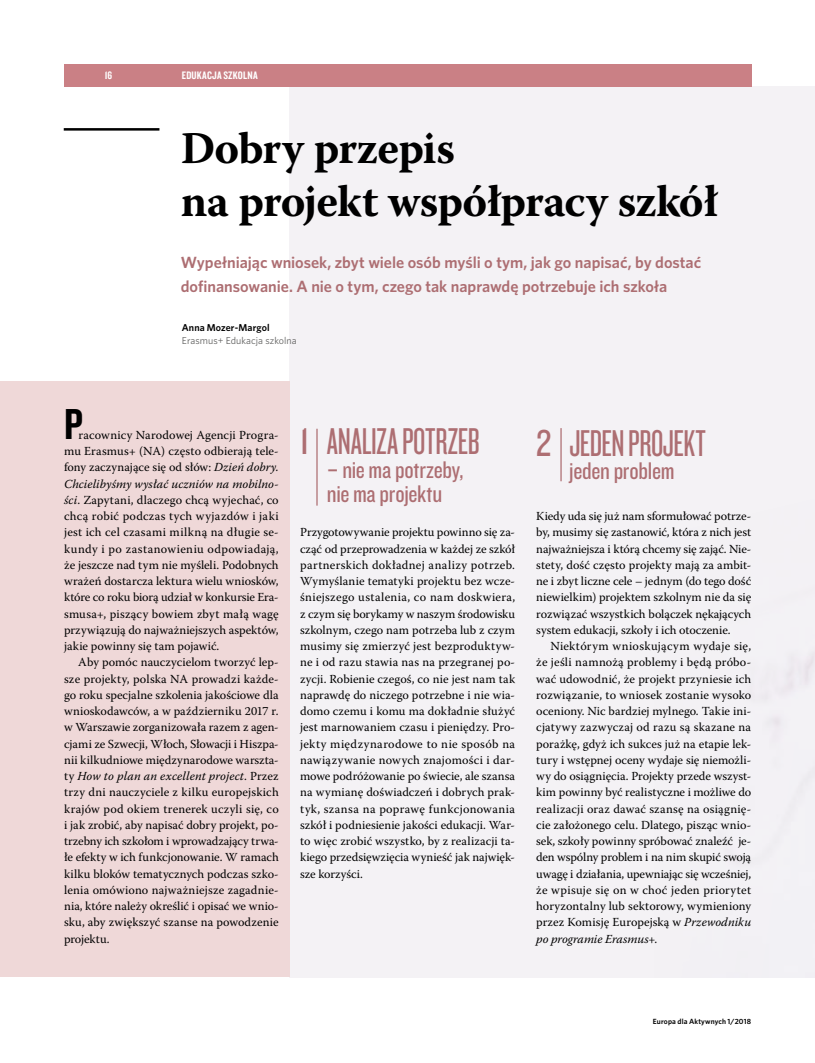
<style>
.page{position:relative;width:815px;height:1063px;background:#fff}
.page>*{position:absolute;margin:0;border:0;box-sizing:border-box;transform-origin:0 0}
.t1{font:700 45px/53.8px "Warnock Pro";letter-spacing:-.015em;color:#000}
.t2{font:45px "Knockout 49 Liteweight";color:#000}
.t3{font:38.75px "Knockout 27 Junior Bantamwt";letter-spacing:-.01em;color:#ad6e72}
.t4{font:25px/23.8px "Knockout 29 Junior Ltweight";letter-spacing:-.01em;color:#ad6e72}
.t5{font:600 16.25px/23.8px "Whitney";letter-spacing:-.005em;color:#ad6e72}
.t6{font:12.25px/16.2px "Warnock Pro";color:#000;text-align:justify}
.t7{font:11.25px "Knockout 49 Liteweight";letter-spacing:.015em;color:#fff}
.t8{font:10px "Whitney";letter-spacing:.01em;color:#616160}
.t9{font:600 10px "Whitney";letter-spacing:.01em;color:#000}
.t10{font:600 7.5px "Whitney";letter-spacing:.02em;color:#000}
.s1{font-style:italic}
.s2{font-family:"Knockout 29 Junior Ltweight"}
</style>
<div class="page">
<div style="left:289px;top:87px;width:526px;height:891px;background:#f4f2f5"></div>
<div style="left:0;top:381px;width:289px;height:595px;background:#efd8d8"></div>
<hr style="left:64px;top:128px;width:95px;height:3px;background:#000">
<hr style="left:316px;top:429px;width:2px;height:77px;background:#ad6e72">
<hr style="left:560px;top:428px;width:2px;height:53px;background:#ad6e72">
<div style="left:64px;top:64px;width:687px;height:23px;background:#ca8085"></div>
<p class="t7" style="left:105px;top:68px;width:9px">16</p>
<p class="t7" style="left:182px;top:68px;width:77px">EDUKACJA SZKOLNA</p>
<h1 class="t1" style="left:181px;top:120px;width:538px">Dobry przepis<br>na projekt współpracy szkół</h1>
<h3 class="t5" style="left:181px;top:250px;width:522px">Wypełniając wniosek, zbyt wiele osób myśli o tym, jak go napisać, by dostać dofinansowanie. A nie o tym, czego tak naprawdę potrzebuje ich szkoła</h3>
<p class="t9" style="left:182px;top:321px;width:89px">Anna Mozer-Margol</p>
<p class="t8" style="left:182px;top:334px;width:116px">Erasmus+ Edukacja szkolna</p>
<h1 class="t2" style="left:64px;top:395px;width:20px">P</h1>
<p class="t6" style="left:64px;top:426px;width:216px;text-indent:15px">racownicy Narodowej Agencji Progra&shy;mu Erasmus+ (NA) często odbierają tele&shy;fony zaczynające się od słów: <span class="s1">Dzień dobry.<br>Chcielibyśmy wysłać uczniów na mobilno&shy;ści</span>. Zapytani, dlaczego chcą wyjechać, co chcą robić podczas tych wyjazdów i jaki jest ich cel czasami milkną na długie se&shy;kundy i po zastanowieniu odpowiadają, że jeszcze nad tym nie myśleli. Podobnych wrażeń dostarcza lektura wielu wniosków, które co roku biorą udział w konkursie Era&shy;smusa+, piszący bowiem zbyt małą wagę przywiązują do najważniejszych aspektów, jakie powinny się tam pojawić.</p>
<p class="t6" style="left:64px;top:654px;width:216px;text-indent:14px">Aby pomóc nauczycielom tworzyć lep&shy;sze projekty, polska NA prowadzi każde&shy;go roku specjalne szkolenia jakościowe dla wnioskodawców, a w październiku 2017 r. w Warszawie zorganizowała razem z agen&shy;cjami ze Szwecji, Włoch, Słowacji i Hiszpa&shy;nii kilkudniowe międzynarodowe warszta&shy;ty <span class="s1">How to plan an excellent project</span>. Przez trzy dni nauczyciele z kilku europejskich krajów pod okiem trenerek uczyli się, co i jak zrobić, aby napisać dobry projekt, po&shy;trzebny ich szkołom i wprowadzający trwa&shy;łe efekty w ich funkcjonowanie. W ramach kilku bloków tematycznych podczas szko&shy;lenia omówiono najważniejsze zagadnie&shy;nia, które należy określić i opisać we wnio&shy;sku, aby zwiększyć szanse na powodzenie projektu.</p>
<h2 class="t3" style="left:300px;top:419px;width:181px"><span class="s2">1</span> ANALIZA POTRZEB</h2>
<h3 class="t4" style="left:327px;top:457px;width:139px">– nie ma potrzeby, nie ma projektu</h3>
<p class="t6" style="left:300px;top:524px;width:216px">Przygotowywanie projektu powinno się za&shy;cząć od przeprowadzenia w każdej ze szkół partnerskich dokładnej analizy potrzeb.<br>Wymyślanie tematyki projektu bez wcze&shy;śniejszego ustalenia, co nam doskwiera, z czym się borykamy w naszym środowisku szkolnym, czego nam potrzeba lub z czym musimy się zmierzyć jest bezproduktyw&shy;ne i od razu stawia nas na przegranej po&shy;zycji. Robienie czegoś, co nie jest nam tak naprawdę do niczego potrzebne i nie wia&shy;domo czemu i komu ma dokładnie służyć jest marnowaniem czasu i pieniędzy. Pro&shy;jekty międzynarodowe to nie sposób na nawiązywanie nowych znajomości i dar&shy;mowe podróżowanie po świecie, ale szansa na wymianę doświadczeń i dobrych prak&shy;tyk, szansa na poprawę funkcjonowania szkół i podniesienie jakości edukacji. War&shy;to więc zrobić wszystko, by z realizacji ta&shy;kiego przedsięwzięcia wynieść jak najwięk&shy;sze korzyści.</p>
<h2 class="t3" style="left:536px;top:420px;width:171px"><span class="s2">2</span> JEDEN PROJEKT</h2>
<h3 class="t4" style="left:569px;top:458px;width:107px">jeden problem</h3>
<p class="t6" style="left:536px;top:508px;width:216px">Kiedy uda się już nam sformułować potrze&shy;by, musimy się zastanowić, która z nich jest najważniejsza i którą chcemy się zająć. Nie&shy;stety, dość często projekty mają za ambit&shy;ne i zbyt liczne cele – jednym (do tego dość niewielkim) projektem szkolnym nie da się rozwiązać wszystkich bolączek nękających system edukacji, szkoły i ich otoczenie.</p>
<p class="t6" style="left:536px;top:638px;width:216px;text-indent:14px">Niektórym wnioskującym wydaje się, że jeśli namnożą problemy i będą próbo&shy;wać udowodnić, że projekt przyniesie ich rozwiązanie, to wniosek zostanie wysoko oceniony. Nic bardziej mylnego. Takie ini&shy;cjatywy zazwyczaj od razu są skazane na porażkę, gdyż ich sukces już na etapie lek&shy;tury i wstępnej oceny wydaje się niemożli&shy;wy do osiągnięcia. Projekty przede wszyst&shy;kim powinny być realistyczne i możliwe do realizacji oraz dawać szansę na osiągnię&shy;cie założonego celu. Dlatego, pisząc wnio&shy;sek, szkoły powinny spróbować znaleźć je&shy;den wspólny problem i na nim skupić swoją uwagę i działania, upewniając się wcześniej, że wpisuje się on w choć jeden priorytet horyzontalny lub sektorowy, wymieniony przez Komisję Europejską w <span class="s1">Przewodniku po programie Erasmus+</span>.</p>
<p class="t10" style="left:653px;top:1016px;width:100px">Europa dla Aktywnych 1/2018</p>
</div>
